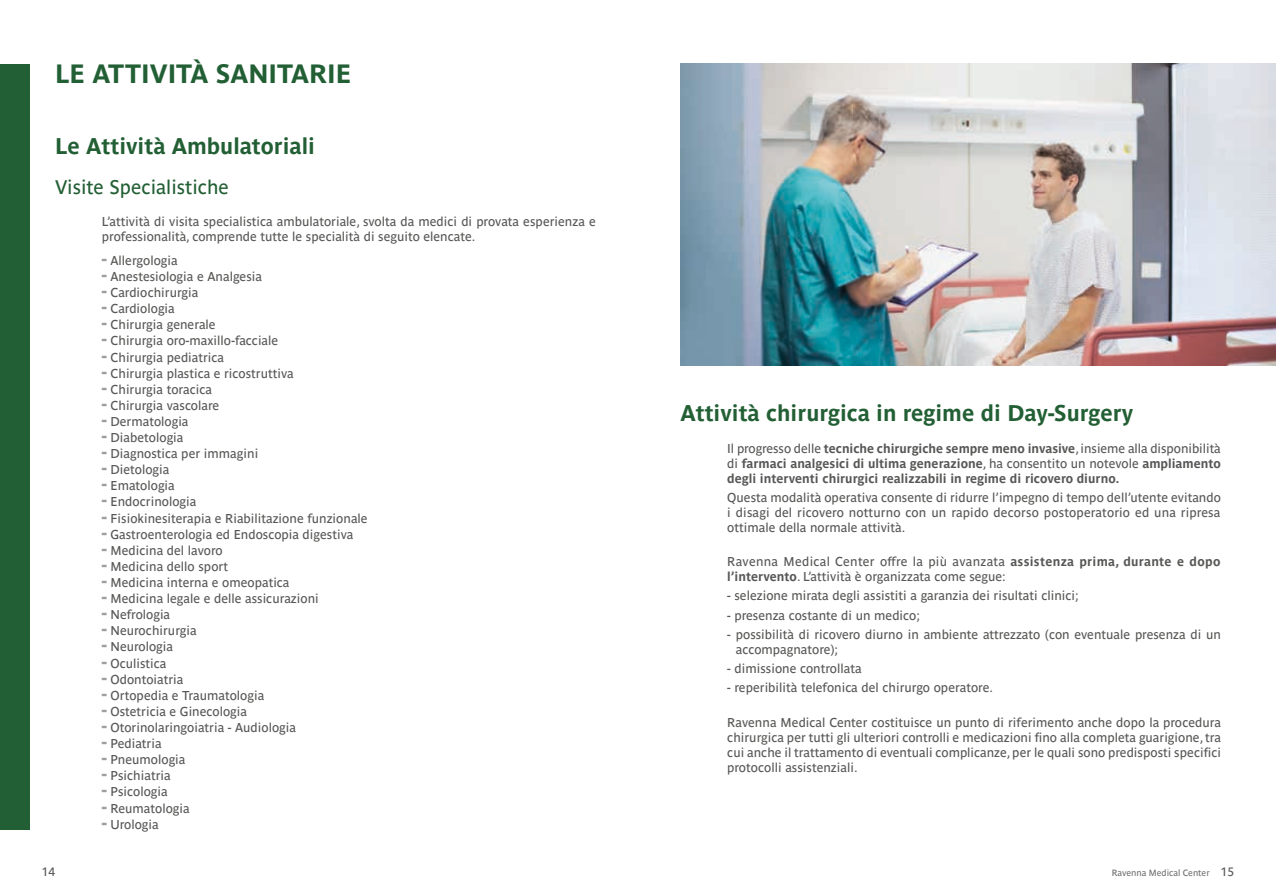
<style>
.page{position:relative;width:1276px;height:893px;background:#fff}
.page>*{position:absolute;margin:0;border:0;box-sizing:border-box;transform-origin:0 0}
.t1{font:700 26.25px "Parisine Ptf";color:#225f34}
.t2{font:700 22.5px "Parisine Ptf";color:#225f34}
.t3{font:19.5px "Parisine Ptf";color:#225f34}
.t4{font:12.75px/15px "Parisine Ptf";color:#575756}
.t5{font:700 12.75px/15px "Parisine Ptf";color:#575756;text-align:justify}
.t6{font:12px "Parisine Ptf";color:#575756}
.t7{font:9px "Parisine Ptf";letter-spacing:-.005em;color:#70706f}
.s1{font-weight:700;font-size:18px;color:#9d9d9d}
.s2{font-weight:400}
.s3{font-weight:700}
.s4{font-size:12px;color:#575756}
</style>
<div class="page">
<div style="left:0;top:64px;width:30px;height:765px;background:#225f34"></div>
<img style="left:680px;top:64px;width:596px;height:302px">
<h1 class="t1" style="left:55px;top:54px;width:298px">LE ATTIVITÀ SANITARIE</h1>
<h2 class="t2" style="left:55px;top:129px;width:261px">Le Attività Ambulatoriali</h2>
<h3 class="t3" style="left:55px;top:173px;width:175px">Visite Specialistiche</h3>
<p class="t4" style="left:102px;top:213px;width:495px">L’attività di visita specialistica ambulatoriale, svolta da medici di provata esperienza e professionalità, comprende tutte le specialità di seguito elencate.</p>
<p class="t4" style="left:102px;top:252px;width:77px"><span class="s1">-</span> Allergologia</p>
<p class="t4" style="left:102px;top:268px;width:162px"><span class="s1">-</span> Anestesiologia e Analgesia</p>
<p class="t4" style="left:102px;top:284px;width:98px"><span class="s1">-</span> Cardiochirurgia</p>
<p class="t4" style="left:102px;top:300px;width:74px"><span class="s1">-</span> Cardiologia</p>
<p class="t4" style="left:102px;top:316px;width:115px"><span class="s1">-</span> Chirurgia generale</p>
<p class="t4" style="left:102px;top:332px;width:178px"><span class="s1">-</span> Chirurgia oro-maxillo-facciale</p>
<p class="t4" style="left:102px;top:348px;width:124px"><span class="s1">-</span> Chirurgia pediatrica</p>
<p class="t4" style="left:102px;top:364px;width:193px"><span class="s1">-</span> Chirurgia plastica e ricostruttiva</p>
<p class="t4" style="left:102px;top:381px;width:112px"><span class="s1">-</span> Chirurgia toracica</p>
<p class="t4" style="left:102px;top:397px;width:119px"><span class="s1">-</span> Chirurgia vascolare</p>
<p class="t4" style="left:102px;top:413px;width:88px"><span class="s1">-</span> Dermatologia</p>
<p class="t4" style="left:102px;top:429px;width:83px"><span class="s1">-</span> Diabetologia</p>
<p class="t4" style="left:102px;top:445px;width:158px"><span class="s1">-</span> Diagnostica per immagini</p>
<p class="t4" style="left:102px;top:461px;width:69px"><span class="s1">-</span> Dietologia</p>
<p class="t4" style="left:102px;top:477px;width:74px"><span class="s1">-</span> Ematologia</p>
<p class="t4" style="left:102px;top:493px;width:96px"><span class="s1">-</span> Endocrinologia</p>
<p class="t4" style="left:102px;top:509px;width:267px"><span class="s1">-</span> Fisiokinesiterapia e Riabilitazione funzionale</p>
<p class="t4" style="left:102px;top:526px;width:253px"><span class="s1">-</span> Gastroenterologia ed Endoscopia digestiva</p>
<p class="t4" style="left:102px;top:542px;width:122px"><span class="s1">-</span> Medicina del lavoro</p>
<p class="t4" style="left:102px;top:558px;width:128px"><span class="s1">-</span> Medicina dello sport</p>
<p class="t4" style="left:102px;top:574px;width:189px"><span class="s1">-</span> Medicina interna e omeopatica</p>
<p class="t4" style="left:102px;top:590px;width:218px"><span class="s1">-</span> Medicina legale e delle assicurazioni</p>
<p class="t4" style="left:102px;top:606px;width:70px"><span class="s1">-</span> Nefrologia</p>
<p class="t4" style="left:102px;top:622px;width:96px"><span class="s1">-</span> Neurochirurgia</p>
<p class="t4" style="left:102px;top:638px;width:73px"><span class="s1">-</span> Neurologia</p>
<p class="t4" style="left:102px;top:654px;width:66px"><span class="s1">-</span> Oculistica</p>
<p class="t4" style="left:102px;top:670px;width:83px"><span class="s1">-</span> Odontoiatria</p>
<p class="t4" style="left:102px;top:687px;width:164px"><span class="s1">-</span> Ortopedia e Traumatologia</p>
<p class="t4" style="left:102px;top:703px;width:147px"><span class="s1">-</span> Ostetricia e Ginecologia</p>
<p class="t4" style="left:102px;top:719px;width:195px"><span class="s1">-</span> Otorinolaringoiatria - Audiologia</p>
<p class="t4" style="left:102px;top:735px;width:61px"><span class="s1">-</span> Pediatria</p>
<p class="t4" style="left:102px;top:751px;width:85px"><span class="s1">-</span> Pneumologia</p>
<p class="t4" style="left:102px;top:767px;width:70px"><span class="s1">-</span> Psichiatria</p>
<p class="t4" style="left:102px;top:783px;width:67px"><span class="s1">-</span> Psicologia</p>
<p class="t4" style="left:102px;top:799px;width:89px"><span class="s1">-</span> Reumatologia</p>
<p class="t4" style="left:102px;top:815px;width:58px"><span class="s1">-</span> Urologia</p>
<h2 class="t2" style="left:680px;top:396px;width:454px">Attività chirurgica in regime di Day-Surgery</h2>
<p class="t5" style="left:727px;top:439px;width:495px"><span class="s2">Il progresso delle</span> tecniche chirurgiche sempre meno invasive<span class="s2">, insieme alla disponibilità di</span> farmaci analgesici di ultima generazione<span class="s2">, ha consentito un notevole</span> ampliamento degli interventi chirurgici realizzabili in regime di ricovero diurno.</p>
<p class="t4" style="left:727px;top:489px;width:495px;text-align:justify">Questa modalità operativa consente di ridurre l’impegno di tempo dell’utente evitando i disagi del ricovero notturno con un rapido decorso postoperatorio ed una ripresa ottimale della normale attività.</p>
<p class="t4" style="left:727px;top:553px;width:494px">Ravenna Medical Center offre la più avanzata <span class="s3">assistenza prima, durante e dopo l’intervento</span>. L’attività è organizzata come segue:</p>
<p class="t4" style="left:727px;top:587px;width:353px">- selezione mirata degli assistiti a garanzia dei risultati clinici;</p>
<p class="t4" style="left:727px;top:606px;width:194px">- presenza costante di un medico;</p>
<p class="t4" style="left:736px;top:626px;width:487px;text-indent:-9px">- possibilità di ricovero diurno in ambiente attrezzato (con eventuale presenza di un accompagnatore);</p>
<p class="t4" style="left:727px;top:660px;width:136px">- dimissione controllata</p>
<p class="t4" style="left:727px;top:679px;width:267px">- reperibilità telefonica del chirurgo operatore.</p>
<p class="t4" style="left:727px;top:713px;width:495px;text-align:justify">Ravenna Medical Center costituisce un punto di riferimento anche dopo la procedura chirurgica per tutti gli ulteriori controlli e medicazioni fino alla completa guarigione, tra cui anche il trattamento di eventuali complicanze, per le quali sono predisposti specifici protocolli assistenziali.</p>
<p class="t6" style="left:42px;top:863px;width:15px">14</p>
<p class="t7" style="left:1111px;top:866px;width:124px">Ravenna Medical Center <span class="s4">15</span></p>
</div>
